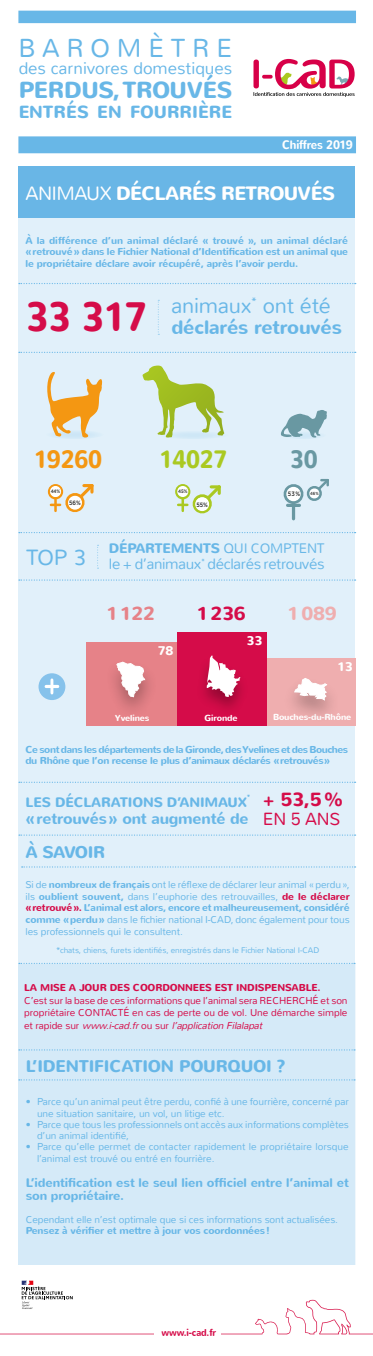
<style>
.page{position:relative;width:373px;height:1356px;background:#fff}
.page>*{position:absolute;margin:0;border:0;box-sizing:border-box;transform-origin:0 0}
.t1{font:300 25.81px "Nunito";letter-spacing:.26em;color:#68b7e7}
.t2{font:700 25px "Nunito";letter-spacing:-.01em;color:#f49712;scale:.88 1}
.t3{font:700 25px "Nunito";letter-spacing:-.01em;color:#aac921;scale:.88 1}
.t4{font:700 25px "Nunito";color:#6998a2;scale:.88 1}
.t5{font:700 23.19px "Nunito";letter-spacing:-.015em;color:#68b7e7}
.t6{font:300 21.88px "Nunito";color:#68b7e7}
.t7{font:300 21.44px "Nunito";letter-spacing:-.01em;color:#68b7e7}
.t8{font:700 19.38px "Nunito";letter-spacing:-.01em;color:#68b7e7}
.t9{font:700 19.25px "Nunito";letter-spacing:-.035em;color:#fff}
.t10{font:700 18.94px "Nunito";color:#d50c49}
.t11{font:700 18.75px "Nunito";color:#e68288}
.t12{font:700 18.75px "Nunito";color:#d50c49}
.t13{font:700 18.75px "Nunito";color:#efaeaf}
.t14{font:700 17.5px "Nunito";color:#68b7e7}
.t15{font:300 17.5px "Nunito";color:#d50c49}
.t16{font:700 16.88px "Nunito";letter-spacing:-.015em;color:#68b7e7}
.t17{font:300 16.88px "Nunito";color:#68b7e7}
.t18{font:700 15.5px "Nunito";letter-spacing:-.01em;color:#68b7e7}
.t19{font:300 15px "Nunito";letter-spacing:-.025em;color:#68b7e7}
.t20{font:700 13.75px "Nunito";letter-spacing:-.015em;color:#68b7e7}
.t21{font:700 12.5px/13.8px "Nunito";letter-spacing:-.005em;color:#68b7e7}
.t22{font:700 12.5px "Nunito";color:#fff}
.t23{font:700 12.25px "Nunito";letter-spacing:-.015em;color:#fff;scale:.9 1}
.t24{font:300 10px/11.8px "Nunito";letter-spacing:-.01em;color:#68b7e7}
.t25{font:700 10px/11.2px "Nunito";letter-spacing:-.03em;color:#68b7e7}
.t26{font:300 10px/12.5px "Nunito";letter-spacing:-.005em;color:#d50c49;text-align:justify}
.t27{font:700 10px "Nunito";letter-spacing:-.01em;color:#68b7e7}
.t28{font:700 10px "Nunito";letter-spacing:-.015em;color:#d50c49}
.t29{font:700 10px "Nunito";letter-spacing:-.015em;color:#d50c49;scale:.9 1}
.t30{font:700 8.75px "Nunito";letter-spacing:-.015em;color:#fff}
.t31{font:300 8.12px "Nunito";letter-spacing:-.01em;color:#68b7e7}
.t32{font:700 7.75px "Nunito";color:#68b7e7}
.t33{font:500 6.31px "Gotham";color:#282827;scale:.88 1}
.t34{font:500 6.25px "Gotham";color:#282827;scale:.88 1}
.t35{font:500 5px "Gotham";color:#282827;scale:.88 1}
.t36{font:500 4.44px "Gotham";color:#282827;scale:.88 1}
.s1{font-weight:300}
.s2{font-weight:700}
.s3{font-weight:700;color:#d50c49}
.s4{font-style:italic}
</style>
<div class="page">
<div style="left:18px;top:166px;width:336px;height:1188px;background:#e1f0fa"></div>
<div style="left:18px;top:964px;width:337px;height:311px;background:#d5eaf8"></div>
<div style="left:0;top:1265px;width:372px;height:89px;background:#fff"></div>
<svg style="left:0;top:1280px;width:372px;height:54px"></svg>
<svg style="left:19px;top:962px;width:335px;height:2px"></svg>
<svg style="left:19px;top:1079px;width:335px;height:1px"></svg>
<svg style="left:19px;top:1049px;width:335px;height:1px"></svg>
<div style="left:48px;top:484px;width:15px;height:15px;border:2px solid #f49712;border-radius:50%"></div>
<svg style="left:51px;top:484px;width:43px;height:29px"></svg>
<hr style="left:291px;top:504px;width:3px;height:15px;background:#6998a2">
<div style="left:175px;top:484px;width:15px;height:15px;border:2px solid #aac921;border-radius:50%"></div>
<svg style="left:178px;top:484px;width:43px;height:30px"></svg>
<div style="left:195px;top:497px;width:14px;height:14px;background:#fff;border-radius:50%"></div>
<div style="left:68px;top:496px;width:14px;height:13px;background:#fff;border-radius:50%"></div>
<div style="left:18px;top:11px;width:337px;height:12px;background:#68b7e7"></div>
<svg style="left:253px;top:59px;width:101px;height:38px"></svg>
<svg style="left:280px;top:431px;width:46px;height:8px"></svg>
<svg style="left:280px;top:410px;width:46px;height:27px"></svg>
<svg style="left:157px;top:430px;width:72px;height:9px"></svg>
<svg style="left:142px;top:366px;width:81px;height:71px"></svg>
<svg style="left:47px;top:372px;width:55px;height:66px"></svg>
<svg style="left:158px;top:300px;width:1px;height:35px"></svg>
<div style="left:266px;top:658px;width:89px;height:68px;background:#efaeaf"></div>
<div style="left:177px;top:632px;width:89px;height:94px;background:#d50c49"></div>
<div style="left:86px;top:642px;width:90px;height:84px;background:#e68288"></div>
<div style="left:38px;top:673px;width:27px;height:27px;background:#86c2eb;border-radius:50%"></div>
<svg style="left:45px;top:678px;width:14px;height:16px"></svg>
<svg style="left:19px;top:781px;width:336px;height:2px"></svg>
<svg style="left:19px;top:834px;width:336px;height:1px"></svg>
<div style="left:281px;top:674px;width:58px;height:49px;background:#000;opacity:.3"></div>
<svg style="left:294px;top:678px;width:32px;height:22px"></svg>
<div style="left:195px;top:654px;width:55px;height:62px;background:#000;opacity:.3"></div>
<svg style="left:206px;top:655px;width:34px;height:42px"></svg>
<div style="left:103px;top:658px;width:55px;height:62px;background:#000;opacity:.3"></div>
<svg style="left:116px;top:661px;width:29px;height:36px"></svg>
<svg style="left:283px;top:479px;width:46px;height:28px"></svg>
<svg style="left:19px;top:532px;width:336px;height:1px"></svg>
<svg style="left:22px;top:866px;width:333px;height:1px"></svg>
<svg style="left:19px;top:579px;width:336px;height:1px"></svg>
<svg style="left:97px;top:545px;width:1px;height:24px"></svg>
<div style="left:18px;top:166px;width:336px;height:51px;background:#69b6e6"></div>
<div style="left:18px;top:136px;width:337px;height:17px;background:#68b7e7"></div>
<svg style="left:19px;top:283px;width:336px;height:1px"></svg>
<svg style="left:19px;top:352px;width:336px;height:1px"></svg>
<h1 class="t1" style="left:18px;top:32px;width:215px">BAROMÈTRE</h1>
<h3 class="t17" style="left:18px;top:58px;width:215px">des carnivores domestiques</h3>
<h3 class="t5" style="left:18px;top:74px;width:215px">PERDUS, TROUVÉS</h3>
<h3 class="t14" style="left:18px;top:101px;width:215px">ENTRÉS EN FOURRIÈRE</h3>
<p class="t23" style="left:281px;top:137px;width:80px">Chiffres 2019</p>
<h3 class="t9" style="left:25px;top:180px;width:310px"><span class="s1">ANIMAUX</span> DÉCLARÉS RETROUVÉS</h3>
<p class="t25" style="left:25px;top:235px;width:323px;text-align:justify">À la différence d’un animal déclaré « trouvé », un animal déclaré «retrouvé» dans le Fichier National d’Identification est un animal que le propriétaire déclare avoir récupéré, après l’avoir perdu.</p>
<h3 class="t7" style="left:171px;top:292px;width:161px">animaux<sup>*</sup> ont été</h3>
<h3 class="t8" style="left:25px;top:314px;width:317px"><sup>33</sup> <sup>317</sup> déclarés retrouvés</h3>
<h2 class="t2" style="left:34px;top:442px;width:79px">19260</h2>
<h2 class="t3" style="left:159px;top:442px;width:79px">14027</h2>
<h2 class="t4" style="left:289px;top:442px;width:33px">30</h2>
<p class="t35" style="left:51px;top:488px;width:12px">44%</p>
<p class="t35" style="left:178px;top:488px;width:12px">45%</p>
<p class="t34" style="left:69px;top:499px;width:15px">56%</p>
<p class="t34" style="left:196px;top:500px;width:14px">55%</p>
<p class="t33" style="left:287px;top:490px;width:15px">53 %</p>
<p class="t36" style="left:309px;top:491px;width:11px">46%</p>
<h3 class="t6" style="left:26px;top:543px;width:61px">TOP 3</h3>
<h3 class="t20" style="left:109px;top:539px;width:217px">DÉPARTEMENTS <span class="s1">QUI COMPTENT</span></h3>
<h3 class="t19" style="left:109px;top:554px;width:217px">le + d’animaux<sup>*</sup> déclarés retrouvés</h3>
<h3 class="t11" style="left:106px;top:600px;width:50px">1122</h3>
<h3 class="t12" style="left:196px;top:600px;width:50px">1236</h3>
<h3 class="t13" style="left:287px;top:600px;width:50px">1089</h3>
<p class="t22" style="left:157px;top:643px;width:17px">78</p>
<p class="t22" style="left:246px;top:632px;width:17px">33</p>
<p class="t22" style="left:337px;top:658px;width:17px">13</p>
<p class="t30" style="left:115px;top:711px;width:36px">Yvelines</p>
<p class="t30" style="left:272px;top:711px;width:80px">Bouches-du-Rhône</p>
<p class="t30" style="left:204px;top:711px;width:35px">Gironde</p>
<p class="t25" style="left:25px;top:744px;width:323px">Ce sont dans les départements de la Gironde, des Yvelines et des Bouches du Rhône que l’on recense le plus d’animaux déclarés «retrouvés»</p>
<h3 class="t20" style="left:26px;top:792px;width:222px">LES DÉCLARATIONS D’ANIMAUX</h3>
<p class="t32" style="left:246px;top:792px;width:5px">*</p>
<h3 class="t18" style="left:26px;top:807px;width:224px">«retrouvés» ont augmenté de</h3>
<h3 class="t16" style="left:25px;top:841px;width:81px">À SAVOIR</h3>
<h3 class="t10" style="left:262px;top:786px;width:82px">+ 53,5%</h3>
<h3 class="t15" style="left:262px;top:807px;width:79px">EN 5 ANS</h3>
<p class="t24" style="left:25px;top:878px;width:325px;text-align:justify">Si de <span class="s2">nombreux de français</span> ont le réflexe de déclarer leur animal «perdu», ils <span class="s2">oublient souvent,</span> dans l’euphorie des retrouvailles, <span class="s3">de le déclarer «retrouvé».</span> <span class="s2">L’animal est alors, encore et malheureusement, considéré comme «perdu»</span> dans le fichier national I-CAD, donc également pour tous les professionnels qui le consultent.</p>
<p class="t31" style="left:56px;top:945px;width:264px">*chats, chiens, furets identifiés, enregistrés dans le Fichier National I-CAD</p>
<p class="t28" style="left:24px;top:981px;width:297px">LA MISE A JOUR DES COORDONNEES EST INDISPENSABLE.</p>
<p class="t26" style="left:24px;top:994px;width:324px">C’est sur la base de ces informations que l’animal sera RECHERCHÉ et son propriétaire CONTACTÉ en cas de perte ou de vol. Une démarche simple e t r a p i d e s u r <span class="s4">www.i-cad.fr</span>o u s u r <span class="s4">l’application Filalapat</span></p>
<h3 class="t16" style="left:26px;top:1054px;width:261px">L’IDENTIFICATION POURQUOI ?</h3>
<p class="t24" style="left:37px;top:1096px;width:312px;line-height:11.2px;text-indent:-11px">• Parce qu’un animal peut être perdu, confié à une fourrière, concerné par une situation sanitaire, un vol, un litige etc.</p>
<p class="t24" style="left:37px;top:1118px;width:312px;line-height:11.2px;text-indent:-11px">• Parce que tous les professionnels ont accès aux informations complètes d’un animal identifié,</p>
<p class="t24" style="left:37px;top:1141px;width:312px;line-height:11.2px;text-indent:-11px">• Parce qu’elle permet de contacter rapidement le propriétaire lorsque l’animal est trouvé ou entré en fourrière.</p>
<p class="t21" style="left:26px;top:1175px;width:324px">L’identification est le seul lien officiel entre l’animal et son propriétaire.</p>
<p class="t24" style="left:26px;top:1213px;width:313px">Cependant elle n’est optimale que si ces informations sont actualisées.</p>
<p class="t27" style="left:26px;top:1223px;width:245px">Pensez à vérifier et mettre à jour vos coordonnées!</p>
<p class="t29" style="left:161px;top:1325px;width:62px">www.i-cad.fr</p>
</div>
